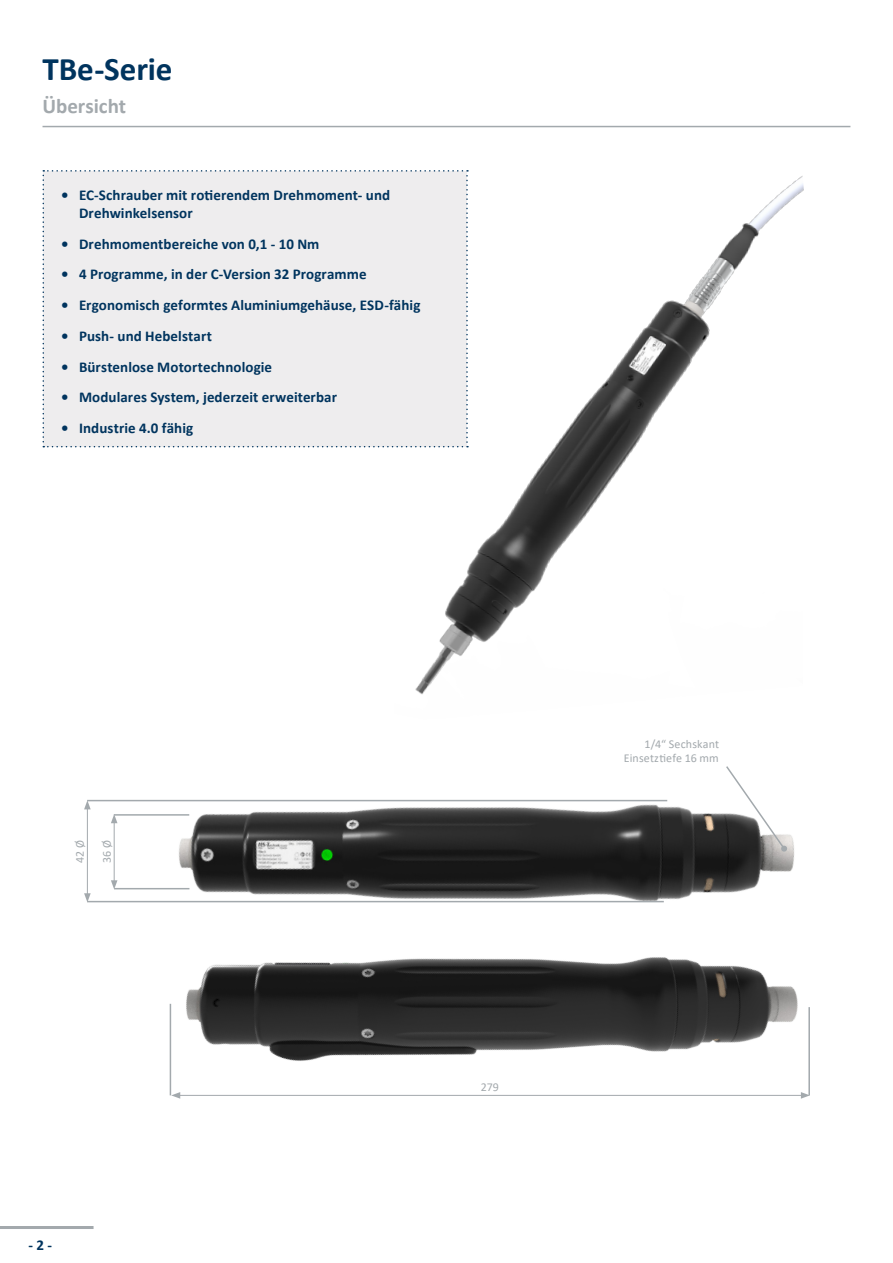
<style>
.page{position:relative;width:893px;height:1263px;background:#fff}
.page>*{position:absolute;margin:0;border:0;box-sizing:border-box;transform-origin:0 0}
.t1{font:700 33px "Calibri";letter-spacing:-.005em;color:#00345e}
.t2{font:700 21px "Calibri";letter-spacing:-.005em;color:#a3a9ad}
.Titeltext{font:700 15px/18px "Calibri";letter-spacing:.005em;color:#00345e}
.t3{font:12px/14.4px "Calibri";letter-spacing:.01em;color:#a3a9ad;text-align:right}
</style>
<div class="page">
<hr style="left:0;top:1226px;width:94px;height:3px;background:#a3a9ad">
<hr style="left:43px;top:126px;width:807px;height:1px;background:#a3a9ad">
<div style="left:43px;top:170px;width:425px;height:277px;background:#eeedee"></div>
<img style="left:378px;top:175px;width:426px;height:520px">
<img style="left:173px;top:799px;width:622px;height:104px">
<img style="left:186px;top:957px;width:612px;height:104px">
<hr style="left:178px;top:1095px;width:625px;height:1px;background:#a3a9ad">
<svg style="left:171px;top:1092px;width:9px;height:7px"></svg>
<svg style="left:801px;top:1092px;width:9px;height:7px"></svg>
<hr style="left:170px;top:1004px;width:1px;height:91px;background:#a3a9ad">
<hr style="left:808px;top:1007px;width:2px;height:88px;background:#a3a9ad">
<hr style="left:87px;top:901px;width:577px;height:1px;background:#a3a9ad">
<hr style="left:87px;top:800px;width:580px;height:1px;background:#a3a9ad">
<hr style="left:87px;top:807px;width:1px;height:89px;background:#a3a9ad">
<svg style="left:84px;top:893px;width:7px;height:8px"></svg>
<svg style="left:84px;top:801px;width:7px;height:8px"></svg>
<hr style="left:114px;top:888px;width:75px;height:1px;background:#a3a9ad">
<hr style="left:114px;top:821px;width:1px;height:62px;background:#a3a9ad">
<svg style="left:111px;top:880px;width:6px;height:9px"></svg>
<svg style="left:111px;top:814px;width:6px;height:9px"></svg>
<hr style="left:114px;top:814px;width:75px;height:2px;background:#a3a9ad">
<svg style="left:725px;top:766px;width:62px;height:86px"></svg>
<p class="t1" style="left:43px;top:46px;width:131px">TBe-Serie</p>
<p class="t2" style="left:43px;top:91px;width:85px">Übersicht</p>
<p class="Titeltext" style="left:79px;top:186px;width:313px;text-indent:-18px">• EC-Schrauber mit rotierendem Drehmoment- und<br>Drehwinkelsensor</p>
<p class="Titeltext" style="left:61px;top:234px;width:260px">• Drehmomentbereiche von 0,1 - 10 Nm</p>
<p class="Titeltext" style="left:61px;top:265px;width:307px">• 4 Programme, in der C-Version 32 Programme</p>
<p class="Titeltext" style="left:61px;top:296px;width:361px">• Ergonomisch geformtes Aluminiumgehäuse, ESD-fähig</p>
<p class="Titeltext" style="left:61px;top:327px;width:152px">• Push- und Hebelstart</p>
<p class="Titeltext" style="left:61px;top:357px;width:213px">• Bürstenlose Motortechnologie</p>
<p class="Titeltext" style="left:61px;top:388px;width:277px">• Modulares System, jederzeit erweiterbar</p>
<p class="Titeltext" style="left:61px;top:419px;width:134px">• Industrie 4.0 fähig</p>
<p class="t3" style="left:72px;top:863px;width:24px;rotate:-90deg">42 Ø</p>
<p class="t3" style="left:99px;top:863px;width:24px;rotate:-90deg">36 Ø</p>
<p class="Titeltext" style="left:29px;top:1236px;width:25px">- 2 -</p>
<p class="t3" style="left:481px;top:1079px;width:20px">279</p>
<p class="t3" style="left:624px;top:736px;width:97px">1/4“ Sechskant<br>Einsetztiefe 16 mm</p>
</div>
